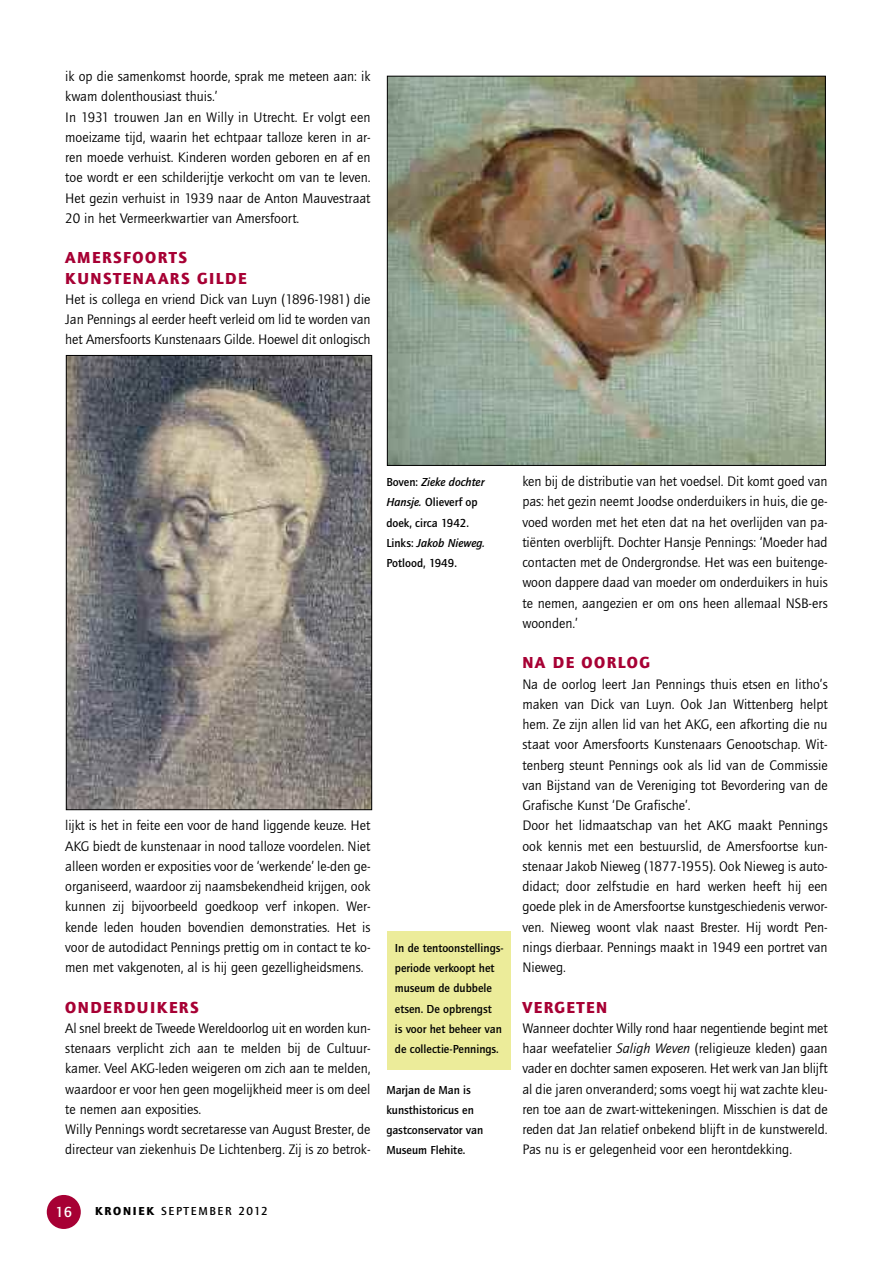
<style>
.page{position:relative;width:893px;height:1263px;background:#fff}
.page>*{position:absolute;margin:0;border:0;box-sizing:border-box;transform-origin:0 0}
.t1{font:900 16.5px/20.2px "Quay Sans EF";letter-spacing:.085em;color:#a70034}
.t2{font:500 15px "Quay Sans";color:#fff}
.t3{font:14.25px/20.2px "Quay Sans";color:#000;text-align:justify}
.t4{font:500 12px/20.2px "Quay Sans";color:#000}
.t5{font:500 12px "Quay Sans";letter-spacing:.135em;color:#000}
.s1{font-style:italic}
.s2{font-family:"Quay Sans EF";font-weight:900}
</style>
<div class="page">
<div style="left:47px;top:1195px;width:34px;height:34px;background:#a70034;border-radius:50%"></div>
<img style="left:389px;top:78px;width:435px;height:386px">
<img style="left:68px;top:357px;width:302px;height:451px">
<div style="left:66px;top:355px;width:306px;height:455px;border:1px solid #000"></div>
<div style="left:387px;top:932px;width:123px;height:138px;background:#ecec9a"></div>
<p class="t3" style="left:65px;top:66px;width:307px;text-align:left">ik op die samenkomst hoorde, sprak me meteen aan: ik kwam dolenthousiast thuis.’<br>In 1931 trouwen Jan en Willy in Utrecht. Er volgt een moeizame tijd, waarin het echtpaar talloze keren in ar&shy;ren moede verhuist. Kinderen worden geboren en af en toe wordt er een schilderijtje verkocht om van te leven.<br>Het gezin verhuist in 1939 naar de Anton Mauvestraat 20 in het Vermeerkwartier van Amersfoort.</p>
<p class="t1" style="left:65px;top:247px;width:183px">AMERSFOORTS<br>KUNSTENAARS GILDE</p>
<p class="t3" style="left:65px;top:289px;width:307px">Het is collega en vriend Dick van Luyn (1896-1981) die Jan Pennings al eerder heeft verleid om lid te worden van het Amersfoorts Kunstenaars Gilde. Hoewel dit onlogisch</p>
<p class="t4" style="left:386px;top:472px;width:100px">Boven: <span class="s1">Zieke dochter<br>Hansje.</span> Olieverf op doek, circa 1942.<br>Links: <span class="s1">Jakob Nieweg.<br></span>Potlood, 1949.</p>
<p class="t3" style="left:65px;top:815px;width:307px">lijkt is het in feite een voor de hand liggende keuze. Het AKG biedt de kunstenaar in nood talloze voordelen. Niet alleen worden er exposities voor de ‘werkende’ le-den ge&shy;organiseerd, waardoor zij naamsbekendheid krijgen, ook kunnen zij bijvoorbeeld goedkoop verf inkopen. Wer&shy;kende leden houden bovendien demonstraties. Het is voor de autodidact Pennings prettig om in contact te ko&shy;men met vakgenoten, al is hij geen gezelligheidsmens.</p>
<p class="t1" style="left:65px;top:997px;width:135px">ONDERDUIKERS</p>
<p class="t3" style="left:65px;top:1018px;width:307px;text-align:left">Al snel breekt de Tweede Wereldoorlog uit en worden kun&shy;stenaars verplicht zich aan te melden bij de Cultuur&shy;kamer. Veel AKG-leden weigeren om zich aan te melden, waardoor er voor hen geen mogelijkheid meer is om deel te nemen aan exposities.<br>Willy Pennings wordt secretaresse van August Brester, de directeur van ziekenhuis De Lichtenberg. Zij is zo betrok-</p>
<p class="t4" style="left:395px;top:937px;width:110px">In de tentoonstellings&shy;periode verkoopt het museum de dubbele etsen. De opbrengst<br>is voor het beheer van de collectie-Pennings.</p>
<p class="t4" style="left:386px;top:1079px;width:98px">Marjan de Man is kunsthistoricus en gastconservator van<br>Museum Flehite.</p>
<p class="t3" style="left:522px;top:471px;width:307px">ken bij de distributie van het voedsel. Dit komt goed van pas: het gezin neemt Joodse onderduikers in huis, die ge&shy;voed worden met het eten dat na het overlijden van pa&shy;tiënten overblijft. Dochter Hansje Pennings: ‘Moeder had contacten met de Ondergrondse. Het was een buitenge&shy;woon dappere daad van moeder om onderduikers in huis te nemen, aangezien er om ons heen allemaal NSB-ers woonden.’</p>
<p class="t1" style="left:522px;top:652px;width:129px">NA DE OORLOG</p>
<p class="t3" style="left:522px;top:673px;width:307px;text-align:left">Na de oorlog leert Jan Pennings thuis etsen en litho’s maken van Dick van Luyn. Ook Jan Wittenberg helpt hem. Ze zijn allen lid van het AKG, een afkorting die nu staat voor Amersfoorts Kunstenaars Genootschap. Wit&shy;tenberg steunt Pennings ook als lid van de Commissie van Bijstand van de Vereniging tot Bevordering van de Grafische Kunst ‘De Grafische’.<br>Door het lidmaatschap van het AKG maakt Pennings ook kennis met een bestuurslid, de Amersfoortse kun&shy;stenaar Jakob Nieweg (1877-1955). Ook Nieweg is auto&shy;didact; door zelfstudie en hard werken heeft hij een goede plek in de Amersfoortse kunstgeschiedenis verwor&shy;ven. Nieweg woont vlak naast Brester. Hij wordt Pen&shy;nings dierbaar. Pennings maakt in 1949 een portret van Nieweg.</p>
<p class="t1" style="left:522px;top:997px;width:86px">VERGETEN</p>
<p class="t3" style="left:522px;top:1018px;width:307px">Wanneer dochter Willy rond haar negentiende begint met haar weefatelier <span class="s1">Saligh Weven</span> (religieuze kleden) gaan vader en dochter samen exposeren. Het werk van Jan blijft al die jaren onveranderd; soms voegt hij wat zachte kleu&shy;ren toe aan de zwart-wittekeningen. Misschien is dat de reden dat Jan relatief onbekend blijft in de kunstwereld.<br>Pas nu is er gelegenheid voor een herontdekking.</p>
<p class="t2" style="left:56px;top:1203px;width:18px">16</p>
<p class="t5" style="left:95px;top:1204px;width:174px"><span class="s2">KRONIEK</span> SEPTEMBER 2012</p>
</div>
